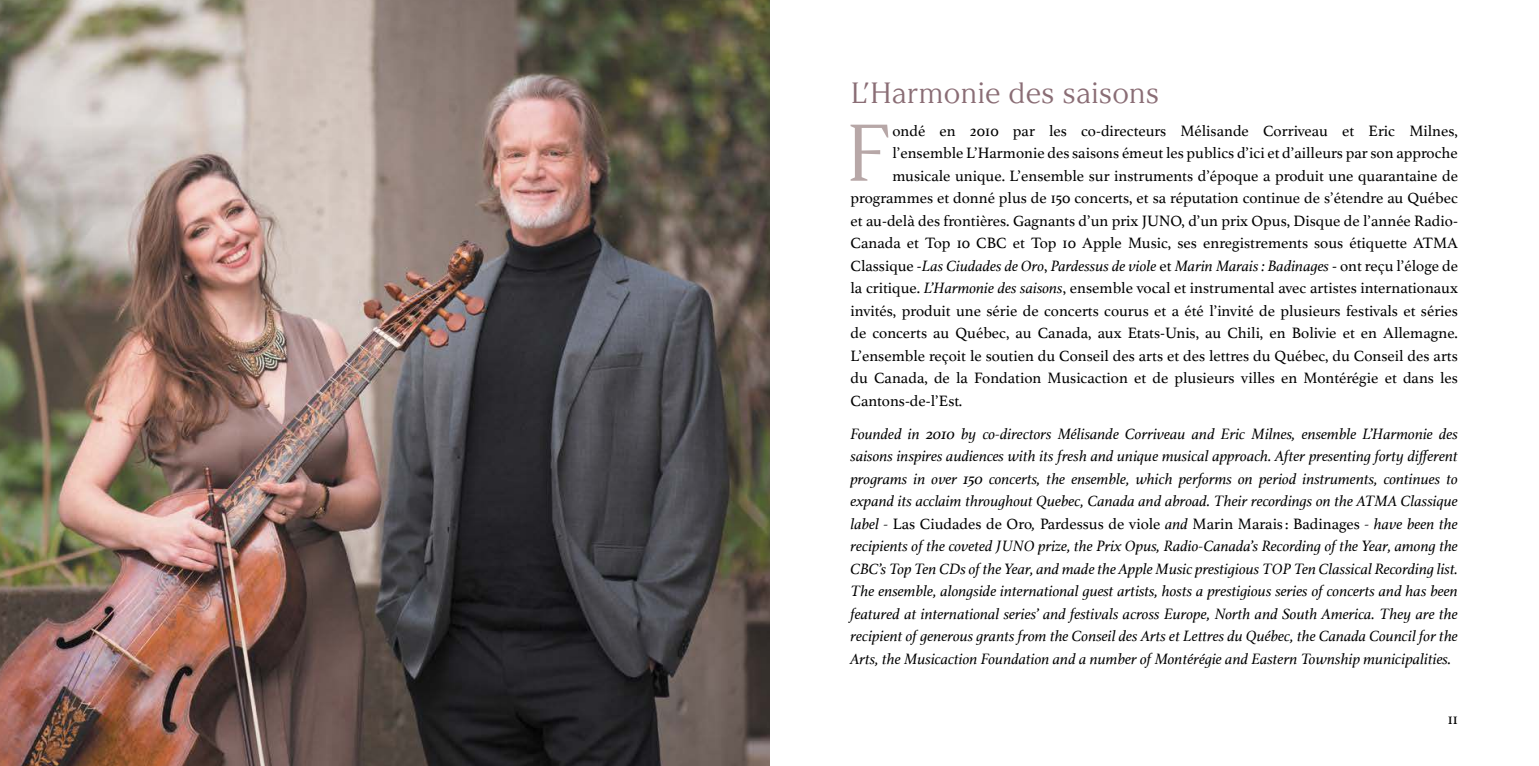
<style>
.page{position:relative;width:1539px;height:766px;background:#fff}
.page>*{position:absolute;margin:0;border:0;box-sizing:border-box;transform-origin:0 0}
.t1{font:80.1px "Argesta Display";color:#b7a7a7}
.t2{font:29.25px "Argesta Display";color:#8a6d75}
.t3{font:italic 15.75px/22.5px "Athelas";color:#000;text-align:justify}
.t4{font:15.75px "Athelas";color:#000}
.s1{font-style:normal}
.s2{font-style:italic}
</style>
<div class="page">
<img style="left:0;top:0;width:770px;height:765px">
<h2 class="t2" style="left:850px;top:82px;width:310px">L’Harmonie des saisons</h2>
<h1 class="t1" style="left:845px;top:123px;width:49px">F</h1>
<p class="t4" style="left:892px;top:122px;width:567px">ondé en 2010 par les co-directeurs Mélisande Corriveau et Eric Milnes,</p>
<p class="t4" style="left:892px;top:145px;width:567px">l’ensemble L’Harmonie des saisons émeut les publics d’ici et d’ailleurs par son approche</p>
<p class="t4" style="left:892px;top:167px;width:567px">musicale unique. L’ensemble sur instruments d’époque a produit une quarantaine de</p>
<p class="t4" style="left:851px;top:190px;width:609px">programmes et donné plus de 150 concerts, et sa réputation continue de s’étendre au Québec</p>
<p class="t4" style="left:851px;top:208px;width:609px">et au-delà des frontières. Gagnants d’un prix JUNO, d’un prix Opus, Disque de l’année Radio-</p>
<p class="t4" style="left:850px;top:235px;width:609px">Canada et Top 10 CBC et Top 10 Apple Music, ses enregistrements sous étiquette ATMA</p>
<p class="t3" style="left:850px;top:256px;width:609px"><span class="s1">Classique -</span>Las Ciudades de Oro<span class="s1">,</span> Pardessus de viole <span class="s1">et</span> Marin Marais : Badinages <span class="s1">- ont reçu l’éloge de</span></p>
<p class="t4" style="left:851px;top:280px;width:609px">la critique. <span class="s2">L’Harmonie des saisons</span>, ensemble vocal et instrumental avec artistes internationaux</p>
<p class="t4" style="left:851px;top:302px;width:609px">invités, produit une série de concerts courus et a été l’invité de plusieurs festivals et séries</p>
<p class="t4" style="left:851px;top:325px;width:609px">de concerts au Québec, au Canada, aux Etats-Unis, au Chili, en Bolivie et en Allemagne.</p>
<p class="t4" style="left:851px;top:347px;width:609px">L’ensemble reçoit le soutien du Conseil des arts et des lettres du Québec, du Conseil des arts</p>
<p class="t4" style="left:851px;top:370px;width:609px">du Canada, de la Fondation Musicaction et de plusieurs villes en Montérégie et dans les</p>
<p class="t4" style="left:851px;top:392px;width:113px">Cantons-de-l’Est.</p>
<p class="t3" style="left:851px;top:423px;width:609px">Founded in 2010 by co-directors Mélisande Corriveau and Eric Milnes, ensemble L’Harmonie des saisons inspires audiences with its fresh and unique musical approach. After presenting forty different programs in over 150 concerts, the ensemble, which performs on period instruments, continues to expand its acclaim throughout Quebec, Canada and abroad. Their recordings on the ATMA Classique label - <span class="s1">Las Ciudades de Oro</span>, <span class="s1">Pardessus de viole</span> and <span class="s1">Marin Marais : Badinages</span> - have been the recipients of the coveted JUNO prize, the Prix Opus, Radio-Canada’s Recording of the Year, among the CBC’s Top Ten CDs of the Year, and made the Apple Music prestigious TOP Ten Classical Recording list.<br>The ensemble, alongside international guest artists, hosts a prestigious series of concerts and has been featured at international series’ and festivals across Europe, North and South America. They are the recipient of generous grants from the Conseil des Arts et Lettres du Québec, the Canada Council for the Arts, the Musicaction Foundation and a number of Montérégie and Eastern Township municipalities.</p>
<p class="t4" style="left:1448px;top:710px;width:12px">11</p>
</div>
